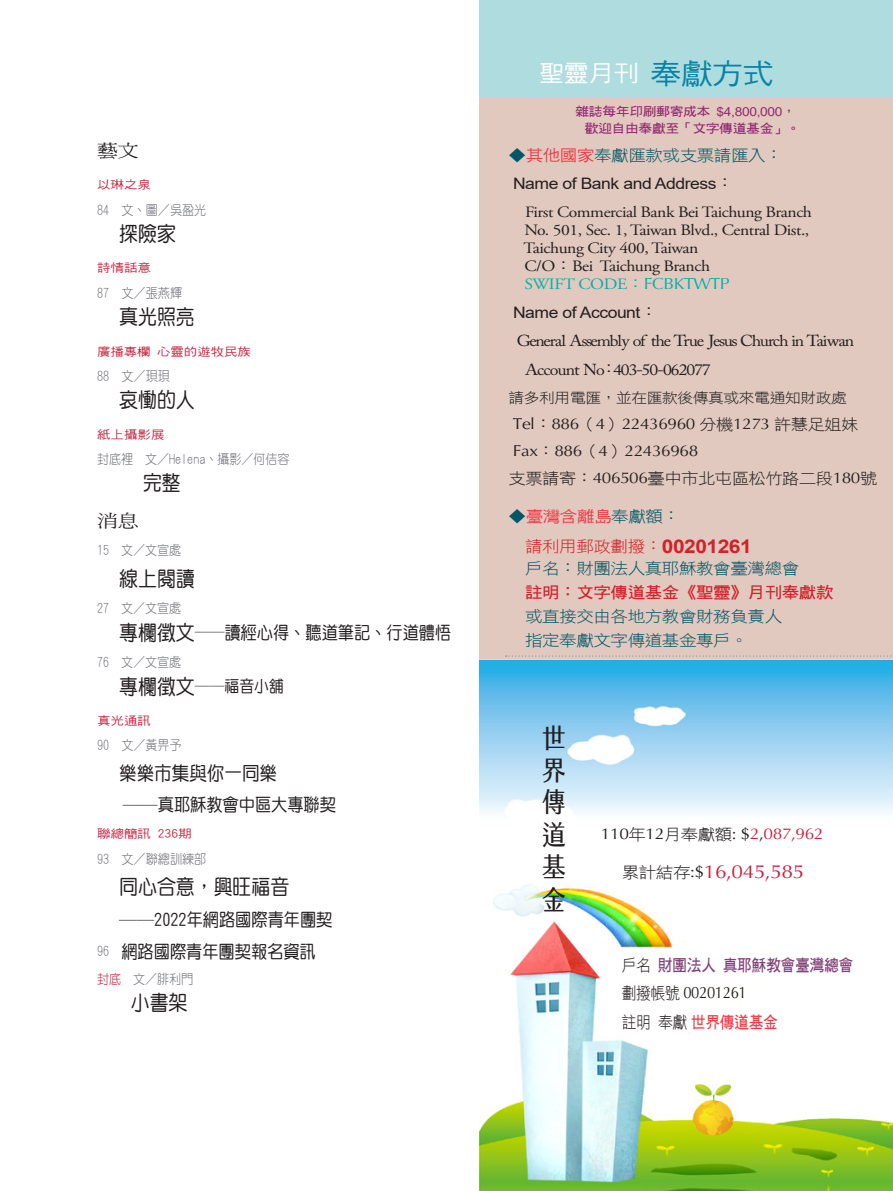
<style>
.page{position:relative;width:893px;height:1191px;background:#fff}
.page>*{position:absolute;margin:0;border:0;box-sizing:border-box;transform-origin:0 0}
.t1{font:27px/32.4px "jf jinxuan fresh 2.2 Medium";color:#231f20;text-align:justify;scale:.9 1}
.Normal點{font:22.95px "DF Hei W5 WIN BF";color:#fff;scale:1.11 1}
.目錄題目{font:21px "DF Yuan W5 WIN BF";color:#231f20;scale:.9 1}
.目錄作者{font:21px "DF Yuan W5 WIN BF";color:#231f20;scale:.9 1}
.目錄作者-2{font:19.5px "DF Yuan W5 WIN BF";color:#231f20;scale:.9 1}
.t2{font:18.9px "Optima";letter-spacing:-.025em;color:#c8233f;scale:1.11 1}
.目錄作者-3{font:18px "DF Yuan W5 WIN BF";color:#231f20;scale:.9 1}
.目錄題目-2{font:18px "DF Yuan W5 WIN BF";color:#231f20;scale:.9 1}
.目錄專欄{font:17.7px "DF Ming W5 WIN BF";color:#231f20;scale:1.18 1}
.t3{font:16.5px "DF Hei W7 WIN BF";letter-spacing:-.025em;color:#824079;scale:.9 1}
.t4{font:16.5px "Optima";letter-spacing:-.025em;color:#231f20;scale:.9 1}
.目錄題目-3{font:16.5px "DF Yuan W5 WIN BF";color:#231f20;scale:.9 1}
.t5{font:16.5px "DF Hei W7 WIN BF";letter-spacing:-.025em;color:#ee3d49;scale:.9 1}
.Normal點-2{font:15.75px/28px "Adobe Garamond Pro";letter-spacing:-.025em;color:#231f20;scale:1.11 1}
.Normal點-3{font:15.75px/24px "DF Hei W3 WIN BF";letter-spacing:-.025em;color:#015767;scale:1.11 1}
.Normal點-4{font:15.75px/28.5px "Adobe Caslon Pro";letter-spacing:-.065em;color:#231f20;scale:1.11 1}
.Normal點-5{font:15.75px/30.2px "DF Hei W3 WIN BF";letter-spacing:-.025em;color:#d1232a;scale:1.11 1}
.Normal點-6{font:15.75px "Adobe Garamond Pro";letter-spacing:-.025em;color:#00afad;scale:1.11 1}
.Normal點-7{font:15.75px "Arial";letter-spacing:-.025em;color:#231f20;scale:1.11 1}
.Normal點-8{font:15.6px "Optima";letter-spacing:-.025em;color:#231f20;scale:1.11 1}
.Normal點-9{font:15.6px "DF Hei W3 WIN BF";letter-spacing:-.025em;color:#231f20;scale:1.11 1}
.t6{font:14.1px "DF Hei W3 WIN BF";letter-spacing:-.025em;color:#231f20;scale:1.11 1}
.目錄作者-4{font:13.5px "DF Yuan W3 WIN BF";color:#73747b;scale:.9 1}
.目錄作者-5{font:13.35px "DF Yuan W3 WIN BF";color:#73747b;scale:.9 1}
.圖說{font:12.45px/16.5px "DF Hei W7 WIN BF";letter-spacing:-.025em;color:#932972;scale:1.11 1}
.目錄專欄-2{font:11.55px "DF Hei W5 WIN BF";color:#c8233f;scale:1.18 1}
.目錄作者-6{font:11.55px "DF Hei W5 WIN BF";color:#c8233f;scale:1.18 1}
.目錄專欄-3{font:11.4px "DF Hei W5 WIN BF";color:#c8233f;scale:1.18 1}
.s1{font-size:21px}
.s2{font-size:16.5px}
.s3{font-size:13.5px}
.s4{font-size:19.5px}
.s5{font-family:"DF Yuan W3 WIN BF";font-size:13.5px;color:#73747b}
.s6{color:#c8233f}
.s7{font-size:28.35px;color:#0683a6}
.s8{font-family:"Arial"}
.s9{font-family:"DF Hei W5 WIN BF";color:#ee3d49}
.s10{font-family:"DF Hei W3 WIN BF"}
.s11{font-family:"Optima"}
.s12{color:#015767}
.s13{font-family:"Arial";font-weight:700;font-size:18.9px}
.s14{font-family:"DF Hei W7 WIN BF";color:#d1232a}
.s15{font-family:"DF Hei W3 WIN BF";font-size:15.75px;color:#231f20}
.s16{font-size:15.75px;color:#231f20}
.s17{font-family:"DF Hei W3 WIN BF";color:#231f20}
</style>
<div class="page">
<div style="left:480px;top:62px;width:413px;height:1129px;background:#e2c9bf"></div>
<img style="left:480px;top:660px;width:413px;height:531px">
<div style="left:480px;top:0;width:413px;height:97px;background:#afdcde"></div>
<svg style="left:506px;top:655px;width:385px;height:1px"></svg>
<p class="目錄專欄" style="left:97px;top:142px;width:37px">藝文</p>
<p class="目錄專欄-2" style="left:97px;top:179px;width:47px">以琳之泉</p>
<p class="目錄作者-4" style="left:97px;top:203px;width:123px">84　文、圖／吳盈光</p>
<p class="目錄題目" style="left:119px;top:223px;width:64px">探險家</p>
<p class="目錄專欄-2" style="left:97px;top:262px;width:47px">詩情話意</p>
<p class="目錄作者-4" style="left:97px;top:286px;width:96px">87　文／張燕輝</p>
<p class="目錄題目" style="left:119px;top:306px;width:85px">真光照亮</p>
<p class="目錄專欄-3" style="left:97px;top:346px;width:132px">廣播專欄心靈的遊牧民族</p>
<p class="目錄作者-4" style="left:97px;top:369px;width:82px">88　文／珼珼</p>
<p class="目錄題目" style="left:119px;top:389px;width:85px">哀慟的人</p>
<p class="目錄專欄-2" style="left:97px;top:428px;width:59px">紙上攝影展</p>
<p class="目錄作者-5" style="left:97px;top:452px;width:215px">封底裡 文／Helena、攝影／何佶容</p>
<p class="目錄題目" style="left:143px;top:472px;width:44px">完整</p>
<p class="目錄專欄" style="left:97px;top:511px;width:37px">消息</p>
<p class="目錄作者-5" style="left:97px;top:543px;width:95px">15 文／文宣處</p>
<p class="目錄作者" style="left:119px;top:568px;width:85px">線上閱讀</p>
<p class="目錄作者-5" style="left:97px;top:601px;width:95px">27 文／文宣處</p>
<p class="目錄題目-2" style="left:119px;top:623px;width:370px"><span class="s1">專欄徵文</span><span class="s2">──</span>讀經心得、聽道筆記、行道體悟</p>
<p class="目錄作者-5" style="left:97px;top:655px;width:95px">76 文／文宣處</p>
<p class="目錄題目-3" style="left:119px;top:678px;width:185px"><span class="s1">專欄徵文</span>──福音小舖</p>
<p class="目錄專欄-2" style="left:97px;top:714px;width:47px">真光通訊</p>
<p class="目錄作者-5" style="left:97px;top:738px;width:95px"><span class="s3">90</span> 文／黃畀予</p>
<p class="目錄作者-2" style="left:119px;top:763px;width:177px">樂樂市集與你一同樂</p>
<p class="目錄作者-3" style="left:123px;top:796px;width:238px"><span class="s4">──</span>真耶穌教會中區大專聯契</p>
<p class="目錄作者-6" style="left:97px;top:828px;width:82px">聯總簡訊 236期</p>
<p class="目錄作者-4" style="left:97px;top:851px;width:123px">93　文／聯總訓練部</p>
<p class="目錄作者" style="left:119px;top:876px;width:190px">同心合意，興旺福音</p>
<p class="目錄作者-3" style="left:119px;top:911px;width:238px"><span class="s4">──</span>2022年網路國際青年團契</p>
<p class="目錄作者-3" style="left:97px;top:942px;width:244px"><span class="s5">96　</span>網路國際青年團契報名資訊</p>
<p class="目錄作者-5" style="left:97px;top:972px;width:108px"><span class="s6">封底</span>　文／腓利門</p>
<p class="目錄題目" style="left:131px;top:992px;width:65px">小書架</p>
<p class="Normal點" style="left:539px;top:62px;width:213px">聖靈月刊<span class="s7">奉獻方式</span></p>
<p class="圖說" style="left:585px;top:103px;width:196px;text-indent:-9px">雜誌每年印刷郵寄成本 <span class="s8">$4,800,000</span>，歡迎自由奉獻至「文字傳道基金」。</p>
<p class="Normal點-3" style="left:509px;top:143px;width:249px">◆<span class="s9">其他國家</span>奉獻匯款或支票請匯入：</p>
<p class="Normal點-2" style="left:525px;top:170px;width:260px;text-indent:-12px"><span class="s8">Name of Bank and Address</span><span class="s10">：<br></span>First Commercial Bank Bei Taichung Branch</p>
<p class="Normal點-2" style="left:524px;top:216px;width:258px">No. 501, Sec. 1, Taiwan Blvd., Central Dist.,</p>
<p class="Normal點-2" style="left:524px;top:234px;width:159px">Taichung City 400, Taiwan</p>
<p class="Normal點-2" style="left:524px;top:252px;width:169px">C/O<span class="s10">：</span>Bei Taichung Branch</p>
<p class="Normal點-6" style="left:524px;top:274px;width:186px">SWIFT CODE<span class="s10">：</span><span class="s11">FCBKTWTP</span></p>
<p class="Normal點-7" style="left:513px;top:301px;width:132px">Name of Account<span class="s10">：</span></p>
<p class="Normal點-4" style="left:525px;top:326px;width:298px;text-indent:-8px">General Assembly of the True Jesus Church in Taiwan<br>Account No<span class="s10">：</span>403-50-062077</p>
<p class="t6" style="left:509px;top:391px;width:306px">請多利用電匯，並在匯款後傳真或來電通知財政處</p>
<p class="Normal點-8" style="left:513px;top:414px;width:313px">Tel<span class="s10">：</span>886<span class="s10">（</span>4<span class="s10">）</span>22436960 <span class="s10">分機</span>1273 <span class="s10">許慧足姐妹</span></p>
<p class="Normal點-8" style="left:513px;top:441px;width:169px">Fax<span class="s10">：</span>886<span class="s10">（</span>4<span class="s10">）</span>22436968</p>
<p class="Normal點-9" style="left:509px;top:471px;width:334px">支票請寄：<span class="s11">406506</span>臺中市北屯區松竹路二段<span class="s11">180</span>號</p>
<p class="Normal點-5" style="left:525px;top:501px;width:206px;text-indent:-16px"><span class="s12">◆</span><span class="s9">臺灣含離島</span><span class="s12">奉獻額：<br></span>請利用郵政劃撥：<span class="s13">00201261</span></p>
<p class="Normal點-3" style="left:525px;top:556px;width:279px">戶名：財團法人真耶穌教會臺灣總會<br><span class="s14">註明：文字傳道基金《聖靈》月刊奉獻款</span>或直接交由各地方教會財務負責人<br>指定奉獻文字傳道基金專戶。</p>
<p class="t1" style="left:542px;top:722px;width:27px">世界傳道基金</p>
<p class="Normal點-8" style="left:601px;top:823px;width:202px">110<span class="s10">年</span>12<span class="s10">月奉獻額</span>: $<span class="s6">2</span>,<span class="s6">087,962</span></p>
<p class="t2" style="left:622px;top:860px;width:166px"><span class="s15">累計結存</span><span class="s16">:$</span>16,045,585</p>
<p class="t3" style="left:622px;top:956px;width:259px"><span class="s17">戶名</span> 財團法人 真耶穌教會臺灣總會</p>
<p class="t4" style="left:622px;top:982px;width:141px"><span class="s10">劃撥帳號</span> 00201261</p>
<p class="t5" style="left:622px;top:1013px;width:175px"><span class="s17">註明 奉獻</span>世界傳道基金</p>
</div>
